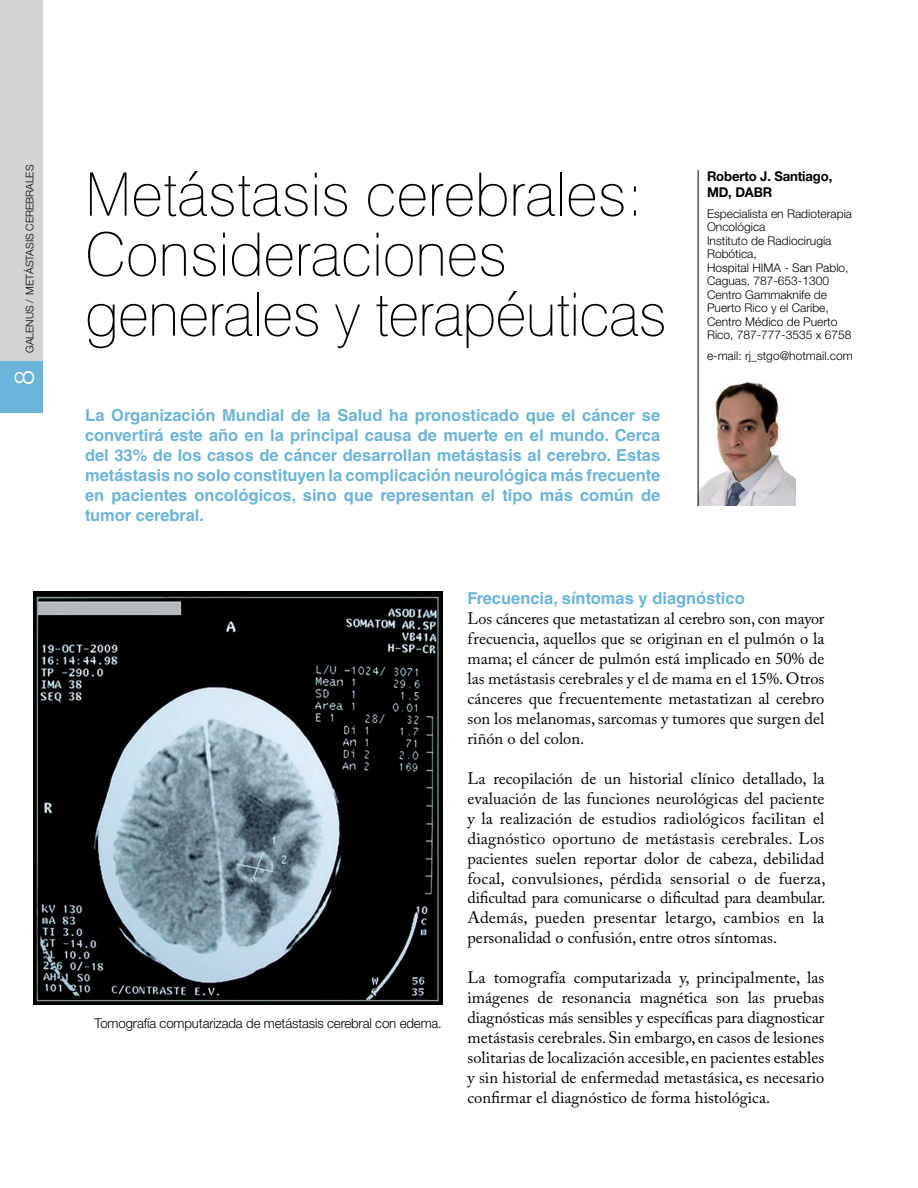
<style>
.page{position:relative;width:918px;height:1188px;background:#fff}
.page>*{position:absolute;margin:0;border:0;box-sizing:border-box;transform-origin:0 0}
.t1{font:100 60px/60px "Swiss 721 BT";color:#000}
.t2{font:300 27px "Helvetica Neue";color:#fff}
.t3{font:16.5px/20px "Adobe Caslon Pro";color:#000;text-align:justify}
.t4{font:700 16.5px/20px "Helvetica LT Std";color:#6db4da;text-align:justify}
.t5{font:300 13.5px "Helvetica Neue";letter-spacing:-.01em;color:#000}
.t6{font:700 13.5px/16.2px "Helvetica Neue";letter-spacing:-.01em;color:#000}
.t7{font:300 12px/13.5px "Helvetica Neue";color:#000}
.t8{font:300 10.5px "Helvetica Neue";color:#000}
</style>
<div class="page">
<img style="left:699px;top:382px;width:97px;height:124px">
<hr style="left:698px;top:170px;width:1px;height:336px;background:#000">
<img style="left:33px;top:591px;width:410px;height:413px">
<div style="left:0;top:0;width:43px;height:412px;background:#d1d3d4"></div>
<div style="left:0;top:361px;width:43px;height:51px;background:#6db4da"></div>
<p class="t8" style="left:23px;top:353px;width:189px;rotate:-90deg">GALENUS / Metástasis cerebrales</p>
<h2 class="t2" style="left:8px;top:385px;width:17px;rotate:-90deg">8</h2>
<h1 class="t1" style="left:85px;top:164px;width:583px">Metástasis cerebrales:<br>Consideraciones generales y terapéuticas</h1>
<p class="t4" style="left:85px;top:405px;width:577px">La Organización Mundial de la Salud ha pronosticado que el cáncer se convertirá este año en la principal causa de muerte en el mundo. Cerca del 33% de los casos de cáncer desarrollan metástasis al cerebro. Estas metástasis no solo constituyen la complicación neurológica más frecuente en pacientes oncológicos, sino que representan el tipo más común de tumor cerebral.</p>
<p class="t6" style="left:707px;top:167px;width:127px">Roberto J. Santiago,<br>MD, DABR</p>
<p class="t7" style="left:707px;top:207px;width:147px">Especialista en Radioterapia<br>Oncológica<br>Instituto de Radiocirugía<br>Robótica,<br>Hospital HIMA - San Pablo,<br>Caguas, 787-653-1300<br>Centro Gammaknife de<br>Puerto Rico y el Caribe,<br>Centro Médico de Puerto<br>Rico, 787-777-3535 x 6758</p>
<p class="t7" style="left:707px;top:349px;width:147px">e-mail: rj_stgo@hotmail.com</p>
<p class="t5" style="left:95px;top:1015px;width:349px">Tomografía computarizada de metástasis cerebral con edema.</p>
<p class="t4" style="left:468px;top:588px;width:279px">Frecuencia, síntomas y diagnóstico</p>
<p class="t3" style="left:467px;top:608px;width:359px">Los cánceres que metastatizan al cerebro son, con mayor frecuencia, aquellos que se originan en el pulmón o la mama; el cáncer de pulmón está implicado en 50% de las metástasis cerebrales y el de mama en el 15%. Otros cánceres que frecuentemente metastatizan al cerebro son los melanomas, sarcomas y tumores que surgen del riñón o del colon.</p>
<p class="t3" style="left:467px;top:768px;width:360px">La recopilación de un historial clínico detallado, la evaluación de las funciones neurológicas del paciente y la realización de estudios radiológicos facilitan el diagnóstico oportuno de metástasis cerebrales. Los pacientes suelen reportar dolor de cabeza, debilidad focal, convulsiones, pérdida sensorial o de fuerza, dificultad para comunicarse o dificultad para deambular.<br>Además, pueden presentar letargo, cambios en la personalidad o confusión, entre otros síntomas.</p>
<p class="t3" style="left:468px;top:968px;width:358px">La tomografía computarizada y, principalmente, las imágenes de resonancia magnética son las pruebas diagnósticas más sensibles y específicas para diagnosticar metástasis cerebrales. Sin embargo, en casos de lesiones solitarias de localización accesible, en pacientes estables y sin historial de enfermedad metastásica, es necesario confirmar el diagnóstico de forma histológica.</p>
</div>
